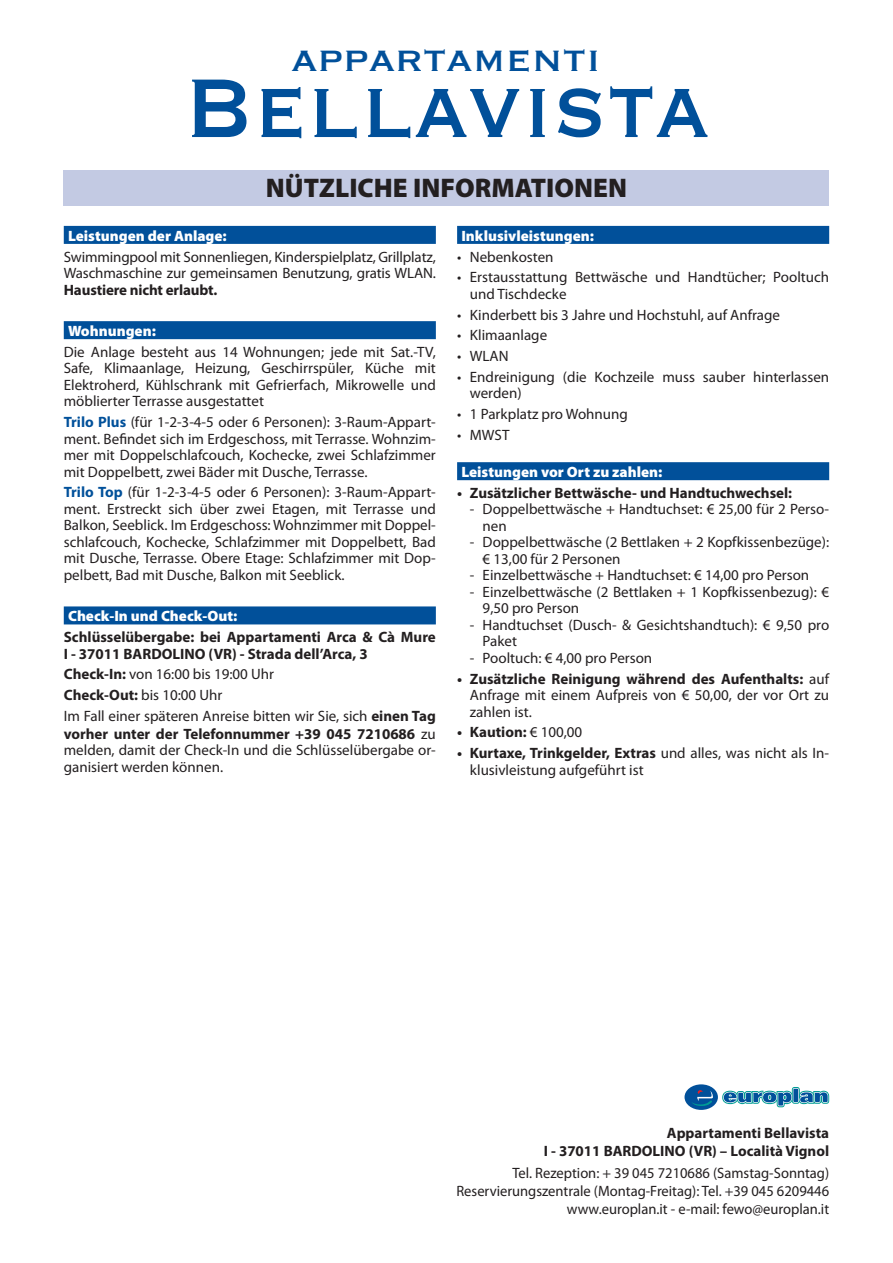
<style>
.page{position:relative;width:893px;height:1263px;background:#fff}
.page>*{position:absolute;margin:0;border:0;box-sizing:border-box;transform-origin:0 0}
.t1{font:109.2px "Copperplate";color:#01509a;scale:.88 1}
.t2{font:46.5px "Copperplate";color:#01509a}
.t3{font:900 27px "Myriad Pro";color:#231f20}
.t4{font:15px/16.5px "Myriad Pro";color:#231f20}
.t5{font:700 15px/16.5px "Myriad Pro";color:#231f20}
.t6{font:900 15px "Myriad Pro";color:#fff}
.s1{font-weight:700;color:#01509a}
.s2{font-weight:700}
.s3{font-weight:400}
</style>
<div class="page">
<div style="left:684px;top:1084px;width:34px;height:26px;background:#01509a;border-radius:50%"></div>
<svg style="left:692px;top:1090px;width:21px;height:16px"></svg>
<svg style="left:792px;top:1087px;width:8px;height:17px"></svg>
<svg style="left:793px;top:1088px;width:6px;height:15px"></svg>
<svg style="left:722px;top:1090px;width:71px;height:17px"></svg>
<div style="left:793px;top:1089px;width:5px;height:13px;background:#01509a"></div>
<svg style="left:799px;top:1091px;width:30px;height:13px"></svg>
<div style="left:64px;top:226px;width:372px;height:18px;background:#01509a"></div>
<div style="left:64px;top:321px;width:372px;height:18px;background:#01509a"></div>
<div style="left:64px;top:606px;width:372px;height:18px;background:#01509a"></div>
<div style="left:457px;top:226px;width:372px;height:18px;background:#01509a"></div>
<div style="left:457px;top:462px;width:372px;height:18px;background:#01509a"></div>
<div style="left:64px;top:170px;width:765px;height:35px;background:#c3cae3"></div>
<h2 class="t2" style="left:292px;top:28px;width:311px">appartamenti</h2>
<h1 class="t1" style="left:184px;top:36px;width:598px">Bellavista</h1>
<h3 class="t3" style="left:266px;top:172px;width:363px">NÜTZLICHE INFORMATIONEN</h3>
<p class="t6" style="left:68px;top:227px;width:160px">Leistungen der Anlage:</p>
<p class="t4" style="left:64px;top:248px;width:374px">Swimmingpool mit Sonnenliegen, Kinderspielplatz, Grillplatz,<br>Waschmaschine zur gemeinsamen Benutzung, gratis WLAN.</p>
<p class="t5" style="left:64px;top:281px;width:155px">Haustiere nicht erlaubt.</p>
<p class="t6" style="left:68px;top:322px;width:89px">Wohnungen:</p>
<p class="t4" style="left:64px;top:343px;width:374px;text-align:justify">Die Anlage besteht aus 14 Wohnungen; jede mit Sat.-TV, Safe, Klimaanlage, Heizung, Geschirrspüler, Küche mit Elektroherd, Kühlschrank mit Gefrierfach, Mikrowelle und möblierter Terrasse ausgestattet</p>
<p class="t4" style="left:64px;top:413px;width:374px;text-align:justify"><span class="s1">Trilo Plus</span> (für 1-2-3-4-5 oder 6 Personen): 3-Raum-Appart&shy;ment. Befindet sich im Erdgeschoss, mit Terrasse. Wohnzim&shy;mer mit Doppelschlafcouch, Kochecke, zwei Schlafzimmer mit Doppelbett, zwei Bäder mit Dusche, Terrasse.</p>
<p class="t4" style="left:64px;top:484px;width:374px;text-align:justify"><span class="s1">Trilo Top</span> (für 1-2-3-4-5 oder 6 Personen): 3-Raum-Appart&shy;ment. Erstreckt sich über zwei Etagen, mit Terrasse und Balkon, Seeblick. Im Erdgeschoss: Wohnzimmer mit Doppel&shy;schlafcouch, Kochecke, Schlafzimmer mit Doppelbett, Bad mit Dusche, Terrasse. Obere Etage: Schlafzimmer mit Dop&shy;pelbett, Bad mit Dusche, Balkon mit Seeblick.</p>
<p class="t6" style="left:68px;top:608px;width:171px">Check-In und Check-Out:</p>
<p class="t5" style="left:64px;top:628px;width:374px">Schlüsselübergabe: bei Appartamenti Arca &amp; Cà Mure<br>I - 37011 BARDOLINO (VR) - Strada dell’Arca, 3</p>
<p class="t4" style="left:64px;top:664px;width:374px;line-height:20.7px"><span class="s2">Check-In:</span> von 16:00 bis 19:00 Uhr<br><span class="s2">Check-Out:</span> bis 10:00 Uhr<br>Im Fall einer späteren Anreise bitten wir Sie, sich <span class="s2">einen Tag</span></p>
<p class="t4" style="left:64px;top:725px;width:374px;text-align:justify"><span class="s2">vorher unter der Telefonnummer +39 045 7210686</span> zu melden, damit der Check-In und die Schlüsselübergabe or&shy;ganisiert werden können.</p>
<p class="t6" style="left:461px;top:227px;width:134px">Inklusivleistungen:</p>
<p class="t4" style="left:457px;top:248px;width:98px">• Nebenkosten</p>
<p class="t4" style="left:470px;top:269px;width:361px;text-indent:-13px">• Erstausstattung Bettwäsche und Handtücher; Pooltuch und Tischdecke</p>
<p class="t4" style="left:457px;top:306px;width:324px">• Kinderbett bis 3 Jahre und Hochstuhl, auf Anfrage</p>
<p class="t4" style="left:457px;top:327px;width:92px">• Klimaanlage</p>
<p class="t4" style="left:457px;top:347px;width:53px">• WLAN</p>
<p class="t4" style="left:470px;top:368px;width:361px;text-indent:-13px">• Endreinigung (die Kochzeile muss sauber hinterlassen werden)</p>
<p class="t4" style="left:457px;top:405px;width:172px">• 1 Parkplatz pro Wohnung</p>
<p class="t4" style="left:457px;top:426px;width:54px">• MWST</p>
<p class="t6" style="left:461px;top:463px;width:203px">Leistungen vor Ort zu zahlen:</p>
<p class="t5" style="left:457px;top:484px;width:337px">• Zusätzlicher Bettwäsche- und Handtuchwechsel:</p>
<p class="t4" style="left:483px;top:501px;width:348px;text-indent:-13px">- Doppelbettwäsche + Handtuchset: € 25,00 für 2 Perso&shy;nen</p>
<p class="t4" style="left:483px;top:534px;width:348px;text-indent:-13px">- Doppelbettwäsche (2 Bettlaken + 2 Kopfkissenbezüge): € 13,00 für 2 Personen</p>
<p class="t4" style="left:470px;top:567px;width:341px">- Einzelbettwäsche + Handtuchset: € 14,00 pro Person</p>
<p class="t4" style="left:483px;top:583px;width:348px;text-indent:-13px">- Einzelbettwäsche (2 Bettlaken + 1 Kopfkissenbezug): €<br>9,50 pro Person</p>
<p class="t4" style="left:483px;top:616px;width:348px;text-indent:-13px">- Handtuchset (Dusch- &amp; Gesichtshandtuch): € 9,50 pro<br>Paket</p>
<p class="t4" style="left:470px;top:649px;width:184px">- Pooltuch: € 4,00 pro Person</p>
<p class="t4" style="left:470px;top:670px;width:361px;text-align:justify;text-indent:-13px"><span class="s2">• Zusätzliche Reinigung während des Aufenthalts:</span> auf Anfrage mit einem Aufpreis von € 50,00, der vor Ort zu zahlen ist.</p>
<p class="t5" style="left:457px;top:723px;width:127px">• Kaution: <span class="s3">€ 100,00</span></p>
<p class="t4" style="left:470px;top:744px;width:361px;text-indent:-13px"><span class="s2">• Kurtaxe, Trinkgelder, Extras</span> und alles, was nicht als In&shy;klusivleistung aufgeführt ist</p>
<p class="t5" style="left:544px;top:1123px;width:287px;line-height:18px;text-align:right">Appartamenti Bellavista<br>I - 37011 BARDOLINO (VR) – Località Vignol</p>
<p class="t4" style="left:456px;top:1164px;width:374px;line-height:18px;text-align:right">Tel. Rezeption: + 39 045 7210686 (Samstag-Sonntag)<br>Reservierungszentrale (Montag-Freitag): Tel. +39 045 6209446 www.europlan.it - e-mail: fewo@europlan.it</p>
</div>
